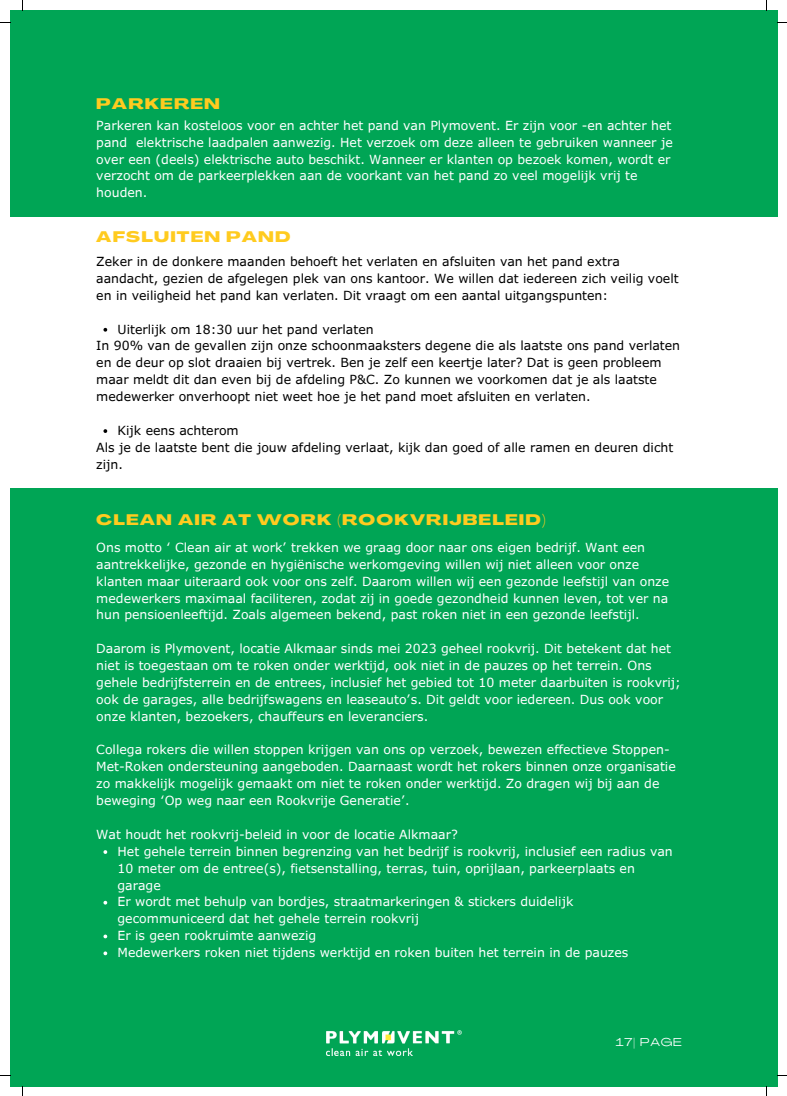
<style>
.page{position:relative;width:787px;height:1096px;background:#fff}
.page>*{position:absolute;margin:0;border:0;box-sizing:border-box;transform-origin:0 0}
.t1{font:800 15px "Agrandir Grand";letter-spacing:.08em;color:#ffcb1f}
.t2{font:12.5px/16.9px "Verdana Pro";color:#fff}
.t3{font:12.5px/16.9px "Verdana Pro";color:#000}
.t4{font:11.25px "Agrandir Grand";letter-spacing:.08em;color:#fff}
</style>
<div class="page">
<div style="left:10px;top:10px;width:767px;height:207px;background:#00a555"></div>
<div style="left:10px;top:488px;width:767px;height:598px;background:#00a555"></div>
<svg style="left:103px;top:900px;width:4px;height:4px"></svg>
<svg style="left:103px;top:934px;width:4px;height:4px"></svg>
<svg style="left:103px;top:951px;width:4px;height:4px"></svg>
<img style="left:327px;top:1030px;width:134px;height:25px">
<svg style="left:103px;top:328px;width:4px;height:3px"></svg>
<svg style="left:103px;top:429px;width:4px;height:4px"></svg>
<p class="t1" style="left:96px;top:97px;width:125px">PARKEREN</p>
<p class="t2" style="left:96px;top:116px;width:578px">Parkeren kan kosteloos voor en achter het pand van Plymovent. Er zijn voor -en achter het pand elektrische laadpalen aanwezig. Het verzoek om deze alleen te gebruiken wanneer je over een (deels) elektrische auto beschikt. Wanneer er klanten op bezoek komen, wordt er verzocht om de parkeerplekken aan de voorkant van het pand zo veel mogelijk vrij te houden.</p>
<p class="t1" style="left:96px;top:231px;width:196px">AFSLUITEN PAND</p>
<p class="t3" style="left:96px;top:252px;width:584px">Zeker in de donkere maanden behoeft het verlaten en afsluiten van het pand extra aandacht, gezien de afgelegen plek van ons kantoor. We willen dat iedereen zich veilig voelt en in veiligheid het pand kan verlaten. Dit vraagt om een aantal uitgangspunten:</p>
<p class="t3" style="left:118px;top:320px;width:258px">Uiterlijk om 18:30 uur het pand verlaten</p>
<p class="t3" style="left:96px;top:337px;width:585px">In 90% van de gevallen zijn onze schoonmaaksters degene die als laatste ons pand verlaten en de deur op slot draaien bij vertrek. Ben je zelf een keertje later? Dat is geen probleem maar meldt dit dan even bij de afdeling P&amp;C. Zo kunnen we voorkomen dat je als laatste medewerker onverhoopt niet weet hoe je het pand moet afsluiten en verlaten.</p>
<p class="t3" style="left:118px;top:421px;width:123px">Kijk eens achterom</p>
<p class="t3" style="left:96px;top:438px;width:579px">Als je de laatste bent die jouw afdeling verlaat, kijk dan goed of alle ramen en deuren dicht zijn.</p>
<p class="t1" style="left:96px;top:514px;width:451px">CLEAN AIR AT WORK (ROOKVRIJBELEID)</p>
<h1 class="t2" style="left:96px;top:538px;width:574px">Ons motto ‘ Clean air at work’ trekken we graag door naar ons eigen bedrijf. Want een aantrekkelijke, gezonde en hygiënische werkomgeving willen wij niet alleen voor onze klanten maar uiteraard ook voor ons zelf. Daarom willen wij een gezonde leefstijl van onze medewerkers maximaal faciliteren, zodat zij in goede gezondheid kunnen leven, tot ver na hun pensioenleeftijd. Zoals algemeen bekend, past roken niet in een gezonde leefstijl.</h1>
<p class="t2" style="left:96px;top:639px;width:586px">Daarom is Plymovent, locatie Alkmaar sinds mei 2023 geheel rookvrij. Dit betekent dat het niet is toegestaan om te roken onder werktijd, ook niet in de pauzes op het terrein. Ons gehele bedrijfsterrein en de entrees, inclusief het gebied tot 10 meter daarbuiten is rookvrij; ook de garages, alle bedrijfswagens en leaseauto’s. Dit geldt voor iedereen. Dus ook voor onze klanten, bezoekers, chauffeurs en leveranciers.</p>
<h1 class="t2" style="left:96px;top:741px;width:581px">Collega rokers die willen stoppen krijgen van ons op verzoek, bewezen effectieve Stoppen-Met-Roken ondersteuning aangeboden. Daarnaast wordt het rokers binnen onze organisatie zo makkelijk mogelijk gemaakt om niet te roken onder werktijd. Zo dragen wij bij aan de beweging ‘Op weg naar een Rookvrije Generatie’.</h1>
<p class="t2" style="left:96px;top:825px;width:363px">Wat houdt het rookvrij-beleid in voor de locatie Alkmaar?</p>
<p class="t2" style="left:118px;top:842px;width:557px">Het gehele terrein binnen begrenzing van het bedrijf is rookvrij, inclusief een radius van<br>10 meter om de entree(s), fietsenstalling, terras, tuin, oprijlaan, parkeerplaats en garage</p>
<p class="t2" style="left:118px;top:892px;width:457px">Er wordt met behulp van bordjes, straatmarkeringen &amp; stickers duidelijk gecommuniceerd dat het gehele terrein rookvrij</p>
<p class="t2" style="left:118px;top:926px;width:200px">Er is geen rookruimte aanwezig</p>
<p class="t2" style="left:118px;top:943px;width:512px">Medewerkers roken niet tijdens werktijd en roken buiten het terrein in de pauzes</p>
<h2 class="t4" style="left:616px;top:1037px;width:67px">17| PAGE</h2>
</div>
